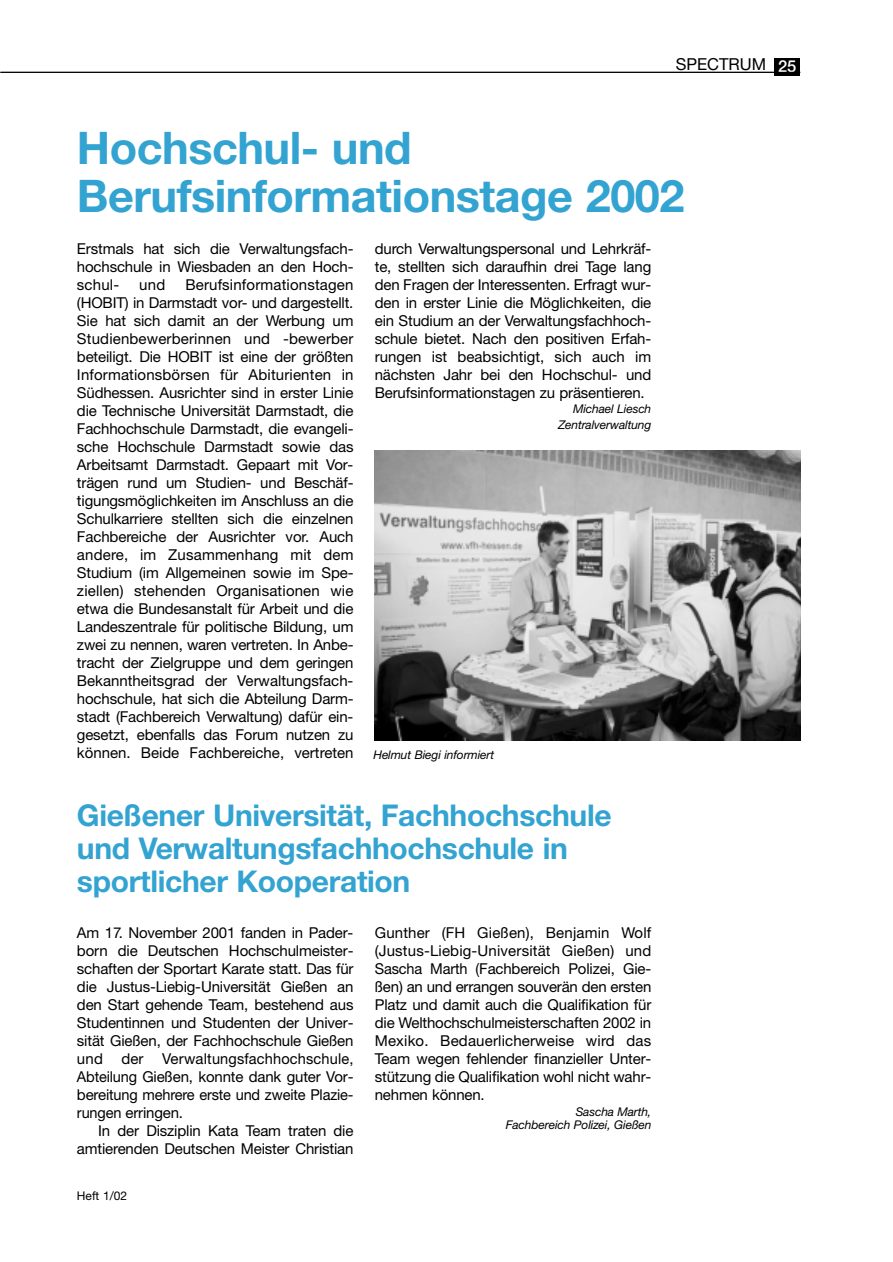
<style>
.page{position:relative;width:893px;height:1262px;background:#fff}
.page>*{position:absolute;margin:0;border:0;box-sizing:border-box;transform-origin:0 0}
.t1{font:700 45px/48px "Helvetica Neue";letter-spacing:-.01em;color:#33a3d1}
.t2{font:700 30px/33px "Helvetica Neue";letter-spacing:-.01em;color:#33a3d1}
.t3{font:16.5px "Helvetica Neue";color:#000}
.t4{font:15px/18px "Helvetica Neue";letter-spacing:-.01em;color:#000;text-align:justify}
.t5{font:italic 12px/15.6px "Helvetica Neue";letter-spacing:-.01em;color:#000;text-align:right}
.t6{font:12px "Helvetica Neue";color:#000}
.s1{font-weight:500;color:#fff}
</style>
<div class="page">
<div style="left:774px;top:58px;width:26px;height:17px;background:#000"></div>
<hr style="left:0;top:72px;width:800px;height:1px;background:#000">
<img style="left:375px;top:451px;width:425px;height:289px">
<p class="t3" style="left:675px;top:58px;width:122px">SPECTRUM <span class="s1">25</span></p>
<h1 class="t1" style="left:77px;top:128px;width:609px">Hochschul- und<br>Berufsinformationstage 2002</h1>
<p class="t4" style="left:77px;top:241px;width:278px">Erstmals hat sich die Verwaltungsfach&shy;hochschule in Wiesbaden an den Hoch&shy;schul-</p>
<p class="t4" style="left:77px;top:277px;width:278px;text-indent:108px">Berufsinformationstagen (HOBIT) in Darmstadt vor- und dargestellt.<br>Sie hat sich damit an der Werbung um Studienbewerberinnen und -bewerber beteiligt. Die HOBIT ist eine der größten Informationsbörsen für Abiturienten in Südhessen. Ausrichter sind in erster Linie die Technische Universität Darmstadt, die Fachhochschule Darmstadt, die evangeli&shy;sche Hochschule Darmstadt sowie das Arbeitsamt Darmstadt. Gepaart mit Vor&shy;trägen rund um Studien- und Beschäf&shy;tigungsmöglichkeiten im Anschluss an die Schulkarriere stellten sich die einzelnen Fachbereiche der Ausrichter vor. Auch andere, im Zusammenhang mit dem Studium (im Allgemeinen sowie im Spe&shy;ziellen) stehenden Organisationen wie etwa die Bundesanstalt für Arbeit und die Landeszentrale für politische Bildung, um zwei zu nennen, waren vertreten. In Anbe&shy;tracht der Zielgruppe und dem geringen Bekanntheitsgrad der Verwaltungsfach&shy;hochschule, hat sich die Abteilung Darm&shy;stadt (Fachbereich Verwaltung) dafür ein&shy;gesetzt, ebenfalls das Forum nutzen zu können. Beide Fachbereiche, vertreten</p>
<p class="t4" style="left:139px;top:277px;width:27px">und</p>
<p class="t4" style="left:375px;top:241px;width:278px">durch Verwaltungspersonal und Lehrkräf&shy;te, stellten sich daraufhin drei Tage lang den Fragen der Interessenten. Erfragt wur&shy;den in erster Linie die Möglichkeiten, die ein Studium an der Verwaltungsfachhoch&shy;schule bietet. Nach den positiven Erfah&shy;rungen ist beabsichtigt, sich auch im nächsten Jahr bei den Hochschul- und Berufsinformationstagen zu präsentieren.</p>
<p class="t5" style="left:558px;top:402px;width:95px">Michael Liesch<br>Zentralverwaltung</p>
<p class="t5" style="left:373px;top:748px;width:122px">Helmut Biegi informiert</p>
<h2 class="t2" style="left:77px;top:801px;width:536px">Gießener Universität, Fachhochschule und Verwaltungsfachhochschule in sportlicher Kooperation</h2>
<p class="t4" style="left:77px;top:925px;width:278px">Am 17. November 2001 fanden in Pader&shy;born die Deutschen Hochschulmeister&shy;schaften der Sportart Karate statt. Das für die Justus-Liebig-Universität Gießen an den Start gehende Team, bestehend aus Studentinnen und Studenten der Univer&shy;sität Gießen, der Fachhochschule Gießen und der Verwaltungsfachhochschule, Abteilung Gießen, konnte dank guter Vor&shy;bereitung mehrere erste und zweite Plazie&shy;rungen erringen.</p>
<p class="t4" style="left:77px;top:1123px;width:278px;text-align:right">In der Disziplin Kata Team traten die amtierenden Deutschen Meister Christian</p>
<p class="t6" style="left:77px;top:1191px;width:52px">Heft 1/02</p>
<p class="t4" style="left:375px;top:925px;width:278px">Gunther (FH Gießen), Benjamin Wolf (Justus-Liebig-Universität Gießen) und Sascha Marth (Fachbereich Polizei, Gie&shy;ßen) an und errangen souverän den ersten Platz und damit auch die Qualifikation für die Welthochschulmeisterschaften 2002 in Mexiko. Bedauerlicherweise wird das Team wegen fehlender finanzieller Unter&shy;stützung die Qualifikation wohl nicht wahr&shy;nehmen können.</p>
<p class="t5" style="left:506px;top:1105px;width:147px;line-height:13.5px">Sascha Marth,<br>Fachbereich Polizei, Gießen</p>
</div>
